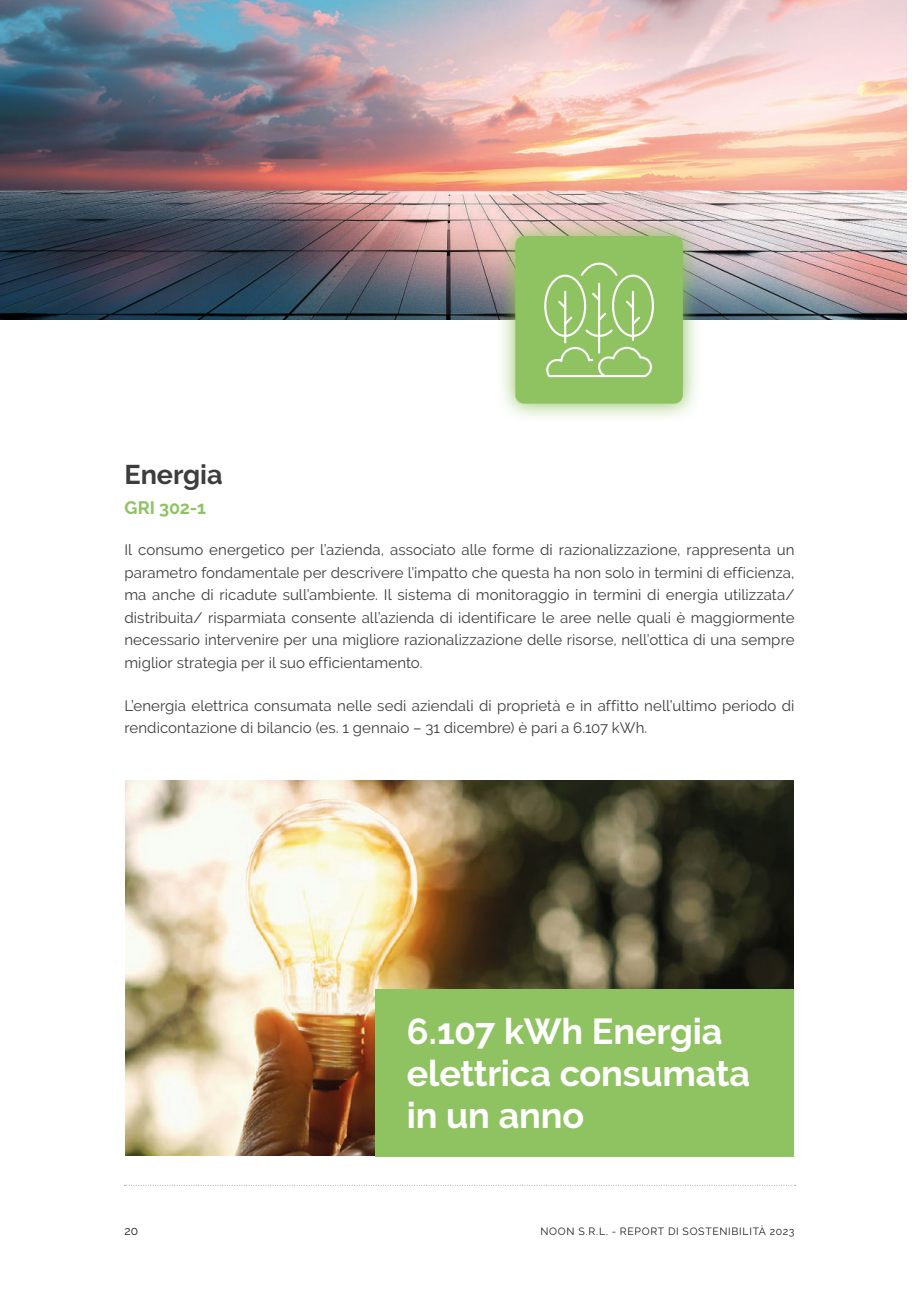
<style>
.page{position:relative;width:919px;height:1289px;background:#fff}
.page>*{position:absolute;margin:0;border:0;box-sizing:border-box;transform-origin:0 0}
.t1{font:700 36px/42px "Raleway";letter-spacing:-.005em;color:#fff}
.t2{font:700 27px "Raleway";color:#3d3d3c}
.t3{font:700 18px "Raleway";color:#8fc261}
.t4{font:15px/22.5px "Raleway";letter-spacing:.005em;color:#3d3d3c}
.t5{font:12px "Raleway";color:#1d1d1b}
.t6{font:10.5px "Raleway";letter-spacing:.07em;color:#1d1d1b}
</style>
<div class="page">
<img style="left:125px;top:780px;width:668px;height:375px">
<img style="left:0;top:0;width:906px;height:320px">
<img style="left:496px;top:217px;width:205px;height:200px">
<div style="left:515px;top:236px;width:167px;height:167px;background:#8fc261;border-radius:9px"></div>
<svg style="left:546px;top:345px;width:106px;height:32px"></svg>
<svg style="left:581px;top:262px;width:37px;height:14px"></svg>
<hr style="left:598px;top:284px;width:2px;height:68px;background:#fff">
<svg style="left:592px;top:291px;width:9px;height:12px"></svg>
<svg style="left:583px;top:311px;width:31px;height:27px"></svg>
<svg style="left:558px;top:299px;width:15px;height:28px"></svg>
<div style="left:544px;top:274px;width:42px;height:63px;border:2px solid #fff;border-radius:50%"></div>
<hr style="left:564px;top:292px;width:2px;height:50px;background:#fff">
<svg style="left:626px;top:299px;width:14px;height:28px"></svg>
<div style="left:612px;top:274px;width:42px;height:63px;border:2px solid #fff;border-radius:50%"></div>
<hr style="left:632px;top:292px;width:2px;height:48px;background:#fff">
<div style="left:374px;top:988px;width:419px;height:168px;background:#8fc261"></div>
<h2 class="t2" style="left:124px;top:459px;width:100px">Energia</h2>
<p class="t3" style="left:124px;top:497px;width:83px">GRI 302-1</p>
<p class="t4" style="left:124px;top:538px;width:671px;text-align:justify">Il consumo energetico per l’azienda, associato alle forme di razionalizzazione, rappresenta un parametro fondamentale per descrivere l’impatto che questa ha non solo in termini di efficienza, ma anche di ricadute sull’ambiente. Il sistema di monitoraggio in termini di energia utilizzata/ distribuita/ risparmiata consente all’azienda di identificare le aree nelle quali è maggiormente necessario intervenire per una migliore razionalizzazione delle risorse, nell’ottica di una sempre miglior strategia per il suo efficientamento.</p>
<p class="t4" style="left:124px;top:694px;width:671px">L’energia elettrica consumata nelle sedi aziendali di proprietà e in affitto nell’ultimo periodo di rendicontazione di bilancio (es. 1 gennaio – 31 dicembre) è pari a 6.107 kWh.</p>
<h1 class="t1" style="left:407px;top:1010px;width:345px">6.107 kWh Energia elettrica consumata in un anno</h1>
<p class="t5" style="left:124px;top:1223px;width:15px">20</p>
<p class="t6" style="left:540px;top:1225px;width:255px">NOON S.R.L. - REPORT DI SOSTENIBILITÀ 2023</p>
</div>
